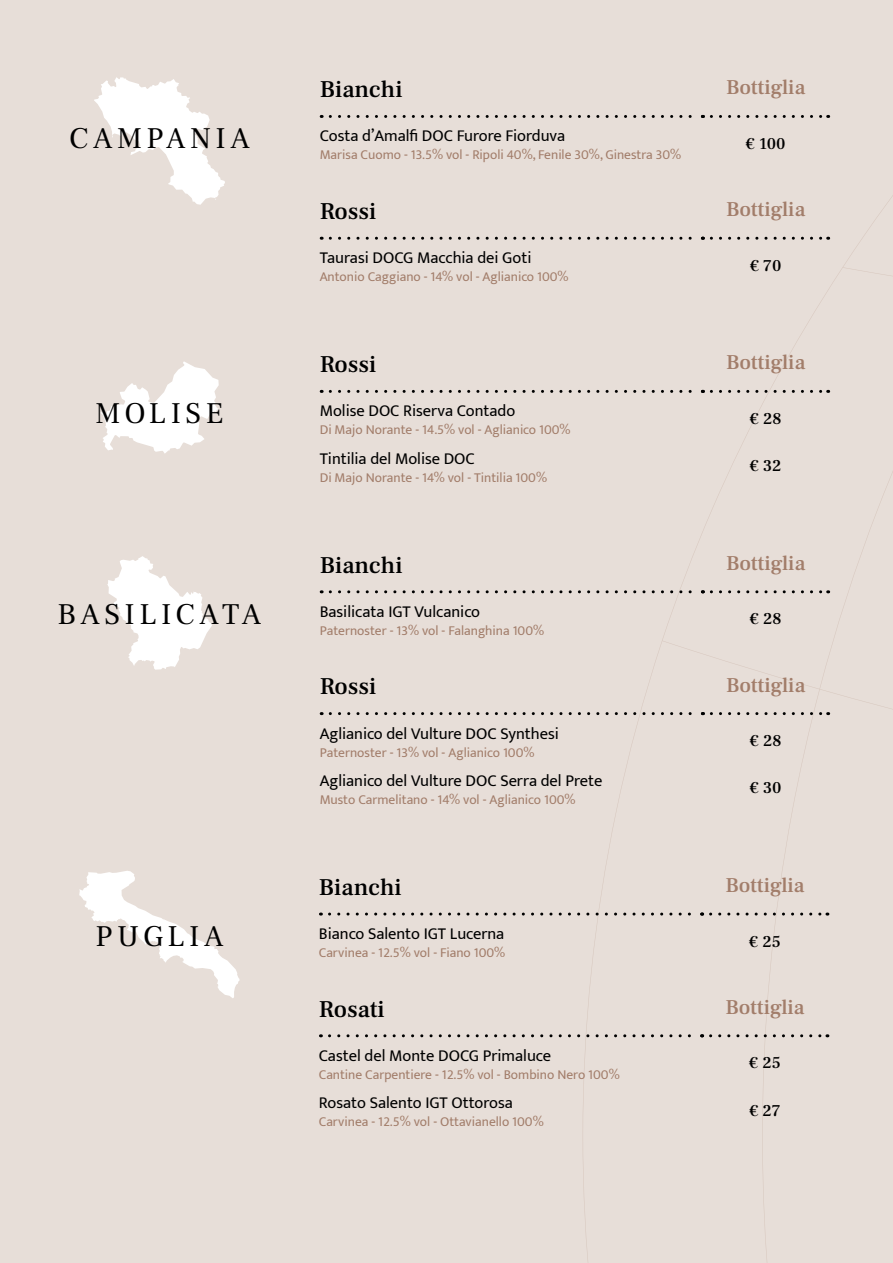
<style>
.page{position:relative;width:893px;height:1263px;background:#e7ded8}
.page>*{position:absolute;margin:0;border:0;box-sizing:border-box;transform-origin:0 0}
.t1{font:30px "Frank Ruhl Libre";letter-spacing:.15em;color:#000}
.t2{font:500 24px "Frank Ruhl Libre";color:#000}
.t3{font:500 21px "Frank Ruhl Libre";color:#a27d6a}
.t4{font:16.5px "Mukta";color:#000}
.t5{font:500 16.5px "Frank Ruhl Libre";color:#000}
.t6{font:13.5px "Mukta";color:#a27d6a}
</style>
<div class="page">
<svg style="left:583px;top:114px;width:310px;height:1147px"></svg>
<svg style="left:330px;top:115px;width:373px;height:3px"></svg>
<svg style="left:711px;top:115px;width:118px;height:3px"></svg>
<svg style="left:330px;top:237px;width:373px;height:3px"></svg>
<svg style="left:711px;top:237px;width:118px;height:3px"></svg>
<svg style="left:94px;top:77px;width:131px;height:128px"></svg>
<svg style="left:330px;top:390px;width:373px;height:3px"></svg>
<svg style="left:711px;top:390px;width:118px;height:3px"></svg>
<svg style="left:100px;top:361px;width:119px;height:93px"></svg>
<svg style="left:330px;top:590px;width:373px;height:3px"></svg>
<svg style="left:711px;top:590px;width:118px;height:3px"></svg>
<svg style="left:330px;top:712px;width:373px;height:3px"></svg>
<svg style="left:711px;top:712px;width:118px;height:3px"></svg>
<svg style="left:107px;top:556px;width:105px;height:114px"></svg>
<svg style="left:329px;top:912px;width:374px;height:3px"></svg>
<svg style="left:711px;top:912px;width:117px;height:3px"></svg>
<svg style="left:329px;top:1034px;width:374px;height:3px"></svg>
<svg style="left:711px;top:1034px;width:117px;height:3px"></svg>
<svg style="left:79px;top:871px;width:161px;height:127px"></svg>
<h1 class="t1" style="left:69px;top:119px;width:182px">CAMPANIA</h1>
<h1 class="t1" style="left:96px;top:394px;width:129px">MOLISE</h1>
<h1 class="t1" style="left:58px;top:595px;width:205px">BASILICATA</h1>
<h1 class="t1" style="left:95px;top:917px;width:129px">PUGLIA</h1>
<h2 class="t2" style="left:320px;top:74px;width:84px">Bianchi</h2>
<h3 class="t3" style="left:726px;top:74px;width:81px">Bottiglia</h3>
<p class="t4" style="left:320px;top:126px;width:247px">Costa d’Amalfi DOC Furore Fiorduva</p>
<p class="t6" style="left:320px;top:147px;width:363px">Marisa Cuomo - 13.5% vol - Ripoli 40%, Fenile 30%, Ginestra 30%</p>
<p class="t5" style="left:746px;top:133px;width:41px">€ 100</p>
<h2 class="t2" style="left:320px;top:196px;width:58px">Rossi</h2>
<h3 class="t3" style="left:726px;top:196px;width:81px">Bottiglia</h3>
<p class="t4" style="left:320px;top:248px;width:213px">Taurasi DOCG Macchia dei Goti</p>
<p class="t6" style="left:320px;top:269px;width:251px">Antonio Caggiano - 14% vol - Aglianico 100%</p>
<p class="t5" style="left:750px;top:255px;width:33px">€ 70</p>
<h2 class="t2" style="left:320px;top:349px;width:58px">Rossi</h2>
<h3 class="t3" style="left:726px;top:349px;width:81px">Bottiglia</h3>
<p class="t4" style="left:320px;top:401px;width:197px">Molise DOC Riserva Contado</p>
<p class="t6" style="left:320px;top:422px;width:252px">Di Majo Norante - 14.5% vol - Aglianico 100%</p>
<p class="t5" style="left:750px;top:408px;width:33px">€ 28</p>
<p class="t4" style="left:320px;top:448px;width:157px">Tintilia del Molise DOC</p>
<p class="t6" style="left:320px;top:469px;width:229px">Di Majo Norante - 14% vol - Tintilia 100%</p>
<p class="t5" style="left:750px;top:455px;width:33px">€ 32</p>
<h2 class="t2" style="left:320px;top:550px;width:84px">Bianchi</h2>
<h3 class="t3" style="left:726px;top:550px;width:81px">Bottiglia</h3>
<p class="t4" style="left:320px;top:601px;width:162px">Basilicata IGT Vulcanico</p>
<p class="t6" style="left:320px;top:622px;width:226px">Paternoster - 13% vol - Falanghina 100%</p>
<p class="t5" style="left:750px;top:609px;width:33px">€ 28</p>
<h2 class="t2" style="left:320px;top:671px;width:58px">Rossi</h2>
<h3 class="t3" style="left:726px;top:671px;width:81px">Bottiglia</h3>
<p class="t4" style="left:320px;top:723px;width:241px">Aglianico del Vulture DOC Synthesi</p>
<p class="t6" style="left:320px;top:744px;width:216px">Paternoster - 13% vol - Aglianico 100%</p>
<p class="t5" style="left:750px;top:730px;width:33px">€ 28</p>
<p class="t4" style="left:320px;top:770px;width:284px">Aglianico del Vulture DOC Serra del Prete</p>
<p class="t6" style="left:320px;top:791px;width:257px">Musto Carmelitano - 14% vol - Aglianico 100%</p>
<p class="t5" style="left:750px;top:778px;width:33px">€ 30</p>
<h2 class="t2" style="left:319px;top:872px;width:84px">Bianchi</h2>
<h3 class="t3" style="left:725px;top:872px;width:81px">Bottiglia</h3>
<p class="t4" style="left:319px;top:924px;width:187px">Bianco Salento IGT Lucerna</p>
<p class="t6" style="left:319px;top:944px;width:188px">Carvinea - 12.5% vol - Fiano 100%</p>
<p class="t5" style="left:749px;top:931px;width:33px">€ 25</p>
<h2 class="t2" style="left:319px;top:994px;width:68px">Rosati</h2>
<h3 class="t3" style="left:725px;top:994px;width:81px">Bottiglia</h3>
<p class="t4" style="left:319px;top:1045px;width:234px">Castel del Monte DOCG Primaluce</p>
<p class="t6" style="left:319px;top:1066px;width:302px">Cantine Carpentiere - 12.5% vol - Bombino Nero 100%</p>
<p class="t5" style="left:749px;top:1053px;width:33px">€ 25</p>
<p class="t4" style="left:319px;top:1093px;width:195px">Rosato Salento IGT Ottorosa</p>
<p class="t6" style="left:319px;top:1113px;width:226px">Carvinea - 12.5% vol - Ottavianello 100%</p>
<p class="t5" style="left:749px;top:1100px;width:33px">€ 27</p>
</div>
